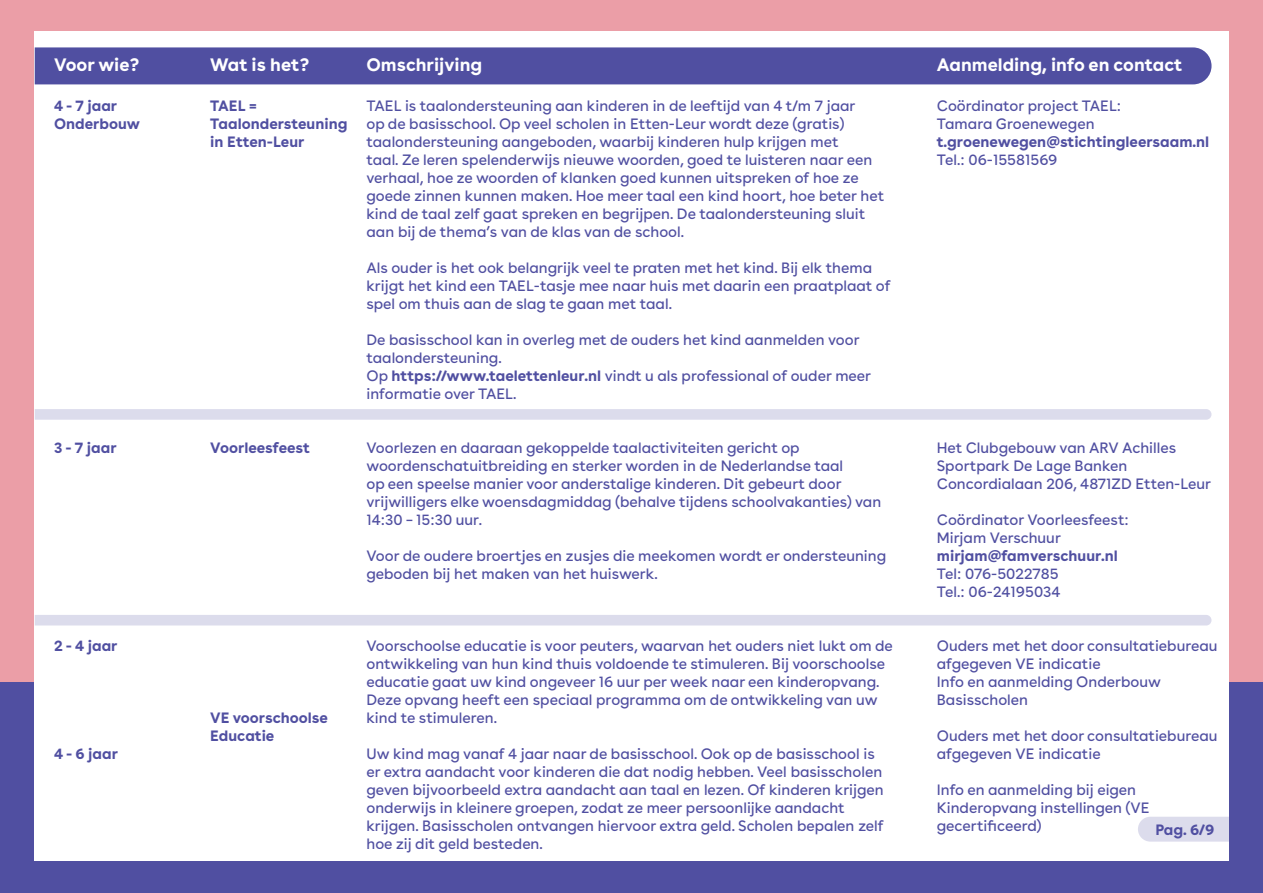
<style>
.page{position:relative;width:1263px;height:893px;background:#eb9ea7}
.page>*{position:absolute;margin:0;border:0;box-sizing:border-box;transform-origin:0 0}
.t1{font:700 18px "Buenos Aires";color:#fff}
.t2{font:15px/18px "Buenos Aires";color:#504fa1}
.t3{font:700 15px/18px "Buenos Aires";color:#504fa1}
.s1{font-weight:700}
</style>
<div class="page">
<div style="left:0;top:682px;width:1263px;height:211px;background:#504fa1"></div>
<div style="left:35px;top:32px;width:1194px;height:829px;background:#fff"></div>
<div style="left:35px;top:47px;width:1176px;height:37px;background:#504fa1"></div>
<svg style="left:35px;top:409px;width:1176px;height:11px"></svg>
<div style="left:35px;top:615px;width:1176px;height:10px;background:#dcdcec"></div>
<div style="left:1138px;top:817px;width:91px;height:25px;background:#dcdcec"></div>
<p class="t1" style="left:54px;top:49px;width:87px">Voor wie?</p>
<p class="t3" style="left:54px;top:95px;width:65px">4 - 7 jaar</p>
<p class="t3" style="left:54px;top:113px;width:88px">Onderbouw</p>
<p class="t1" style="left:210px;top:49px;width:100px">Wat is het?</p>
<p class="t3" style="left:210px;top:95px;width:49px">TAEL =</p>
<p class="t3" style="left:210px;top:113px;width:139px">Taalondersteuning</p>
<p class="t3" style="left:210px;top:131px;width:96px">in Etten-Leur</p>
<p class="t1" style="left:366px;top:49px;width:117px">Omschrijving</p>
<p class="t2" style="left:366px;top:95px;width:519px">TAEL is taalondersteuning aan kinderen in de leeftijd van 4 t/m 7 jaar<br>op de basisschool. Op veel scholen in Etten-Leur wordt deze (gratis) taalondersteuning aangeboden, waarbij kinderen hulp krijgen met<br>taal. Ze leren spelenderwijs nieuwe woorden, goed te luisteren naar een verhaal, hoe ze woorden of klanken goed kunnen uitspreken of hoe ze goede zinnen kunnen maken. Hoe meer taal een kind hoort, hoe beter het kind de taal zelf gaat spreken en begrijpen. De taalondersteuning sluit aan bij de thema’s van de klas van de school.</p>
<p class="t2" style="left:366px;top:257px;width:526px">Als ouder is het ook belangrijk veel te praten met het kind. Bij elk thema krijgt het kind een TAEL-tasje mee naar huis met daarin een praatplaat of spel om thuis aan de slag te gaan met taal.</p>
<p class="t2" style="left:366px;top:329px;width:495px">De basisschool kan in overleg met de ouders het kind aanmelden voor taalondersteuning.</p>
<p class="t2" style="left:366px;top:365px;width:506px">Op <span class="s1">https://www.taelettenleur.nl</span> vindt u als professional of ouder meer informatie over TAEL.</p>
<p class="t1" style="left:937px;top:49px;width:247px">Aanmelding, info en contact</p>
<p class="t2" style="left:937px;top:95px;width:186px">Coördinator project TAEL:</p>
<p class="t2" style="left:937px;top:113px;width:159px">Tamara Groenewegen</p>
<p class="t3" style="left:937px;top:131px;width:274px">t.groenewegen@stichtingleersaam.nl</p>
<p class="t2" style="left:937px;top:149px;width:122px">Tel.: 06-15581569</p>
<p class="t3" style="left:54px;top:437px;width:64px">3 - 7 jaar</p>
<p class="t3" style="left:210px;top:437px;width:101px">Voorleesfeest</p>
<p class="t2" style="left:366px;top:437px;width:516px">Voorlezen en daaraan gekoppelde taalactiviteiten gericht op woordenschatuitbreiding en sterker worden in de Nederlandse taal<br>op een speelse manier voor anderstalige kinderen. Dit gebeurt door vrijwilligers elke woensdagmiddag (behalve tijdens schoolvakanties) van 14:30 – 15:30 uur.</p>
<p class="t2" style="left:366px;top:545px;width:521px">Voor de oudere broertjes en zusjes die meekomen wordt er ondersteuning geboden bij het maken van het huiswerk.</p>
<p class="t2" style="left:937px;top:437px;width:241px">Het Clubgebouw van ARV Achilles</p>
<p class="t2" style="left:937px;top:455px;width:192px">Sportpark De Lage Banken</p>
<p class="t2" style="left:937px;top:473px;width:276px">Concordialaan 206, 4871ZD Etten-Leur</p>
<p class="t2" style="left:937px;top:509px;width:193px">Coördinator Voorleesfeest:</p>
<p class="t2" style="left:937px;top:527px;width:126px">Mirjam Verschuur</p>
<p class="t3" style="left:937px;top:545px;width:183px">mirjam@famverschuur.nl</p>
<p class="t2" style="left:937px;top:563px;width:123px">Tel: 076-5022785</p>
<p class="t2" style="left:937px;top:581px;width:125px">Tel.: 06-24195034</p>
<p class="t3" style="left:54px;top:635px;width:65px">2 - 4 jaar</p>
<p class="t3" style="left:54px;top:743px;width:66px">4 - 6 jaar</p>
<p class="t3" style="left:210px;top:707px;width:119px">VE voorschoolse<br>Educatie</p>
<p class="t2" style="left:366px;top:635px;width:528px">Voorschoolse educatie is voor peuters, waarvan het ouders niet lukt om de ontwikkeling van hun kind thuis voldoende te stimuleren. Bij voorschoolse educatie gaat uw kind ongeveer 16 uur per week naar een kinderopvang.<br>Deze opvang heeft een speciaal programma om de ontwikkeling van uw kind te stimuleren.</p>
<p class="t2" style="left:366px;top:743px;width:519px">Uw kind mag vanaf 4 jaar naar de basisschool. Ook op de basisschool is er extra aandacht voor kinderen die dat nodig hebben. Veel basisscholen geven bijvoorbeeld extra aandacht aan taal en lezen. Of kinderen krijgen onderwijs in kleinere groepen, zodat ze meer persoonlijke aandacht krijgen. Basisscholen ontvangen hiervoor extra geld. Scholen bepalen zelf hoe zij dit geld besteden.</p>
<p class="t2" style="left:937px;top:635px;width:282px">Ouders met het door consultatiebureau afgegeven VE indicatie</p>
<p class="t2" style="left:937px;top:671px;width:226px">Info en aanmelding Onderbouw<br>Basisscholen</p>
<p class="t2" style="left:937px;top:725px;width:282px">Ouders met het door consultatiebureau afgegeven VE indicatie</p>
<p class="t2" style="left:937px;top:779px;width:214px">Info en aanmelding bij eigen<br>Kinderopvang instellingen (VE gecertificeerd)</p>
<p class="t3" style="left:1155px;top:819px;width:60px">Pag. 6/9</p>
</div>
